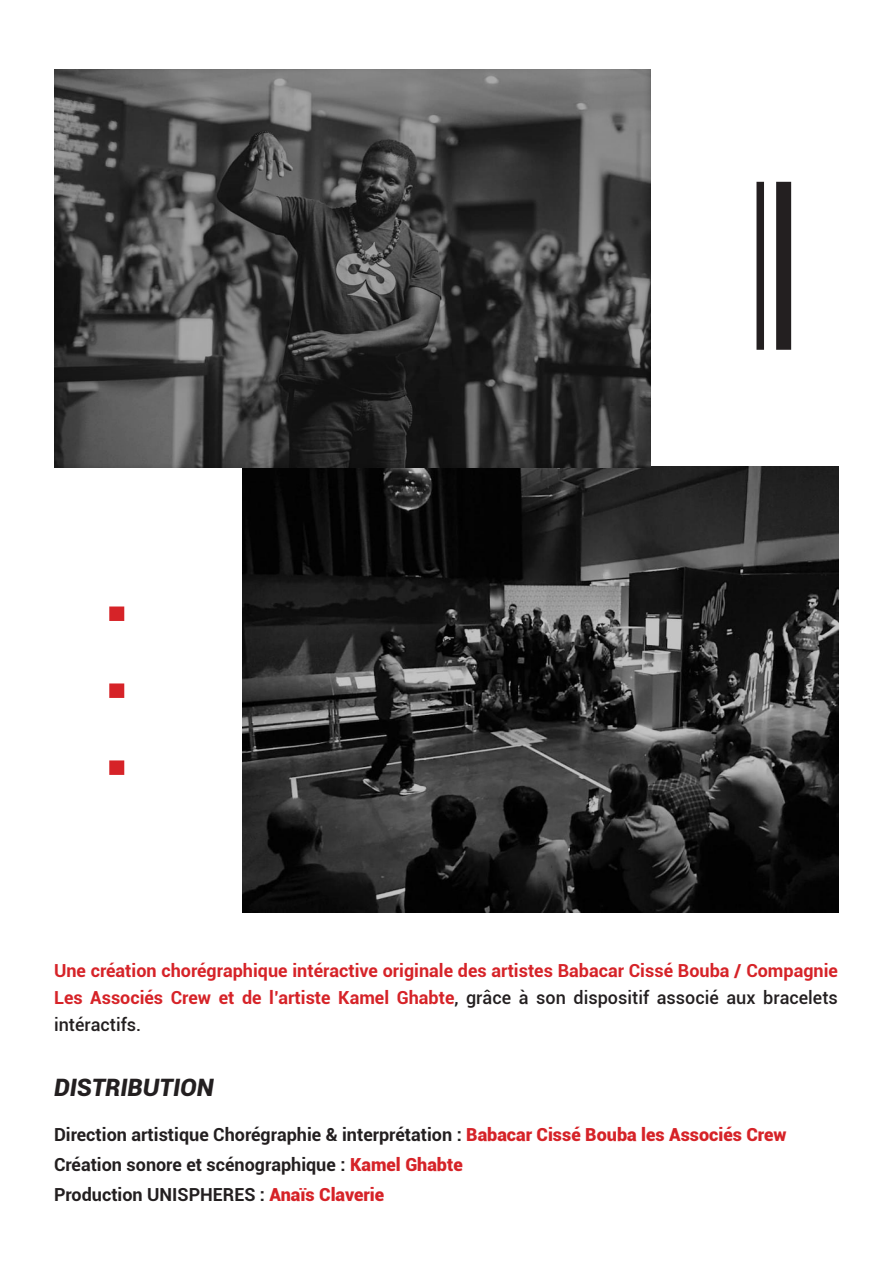
<style>
.page{position:relative;width:893px;height:1263px;background:#fff}
.page>*{position:absolute;margin:0;border:0;box-sizing:border-box;transform-origin:0 0}
.t1{font:italic 900 24px "Roboto";color:#231f20}
.t2{font:700 18px "Roboto";color:#231f20}
.t3{font:500 18px/27px "Roboto";color:#231f20}
.t4{font:700 18px "Roboto";color:#d62328}
.s1{font-weight:700;color:#d62328}
.s2{font-weight:900;color:#d62328}
</style>
<div class="page">
<img style="left:243px;top:466px;width:596px;height:447px">
<img style="left:54px;top:70px;width:596px;height:398px">
<div style="left:109px;top:606px;width:15px;height:15px;background:#d62328"></div>
<div style="left:109px;top:683px;width:15px;height:15px;background:#d62328"></div>
<div style="left:109px;top:760px;width:15px;height:15px;background:#d62328"></div>
<div style="left:756px;top:182px;width:8px;height:168px;background:#231f20"></div>
<div style="left:776px;top:182px;width:15px;height:168px;background:#231f20"></div>
<p class="t4" style="left:54px;top:957px;width:785px">Une création chorégraphique intéractive originale des artistes Babacar Cissé Bouba / Compagnie</p>
<p class="t3" style="left:54px;top:983px;width:785px"><span class="s1">Les Associés Crew et de l’artiste Kamel Ghabte</span>, grâce à son dispositif associé aux bracelets intéractifs.</p>
<p class="t1" style="left:54px;top:1070px;width:161px">DISTRIBUTION</p>
<p class="t2" style="left:54px;top:1122px;width:734px">Direction artistique Chorégraphie &amp; interprétation : <span class="s2">Babacar Cissé Bouba les Associés Crew</span></p>
<p class="t2" style="left:54px;top:1152px;width:410px">Création sonore et scénographique : <span class="s2">Kamel Ghabte</span></p>
<p class="t2" style="left:54px;top:1182px;width:332px">Production UNISPHERES : <span class="s2">Anaïs Claverie</span></p>
</div>
